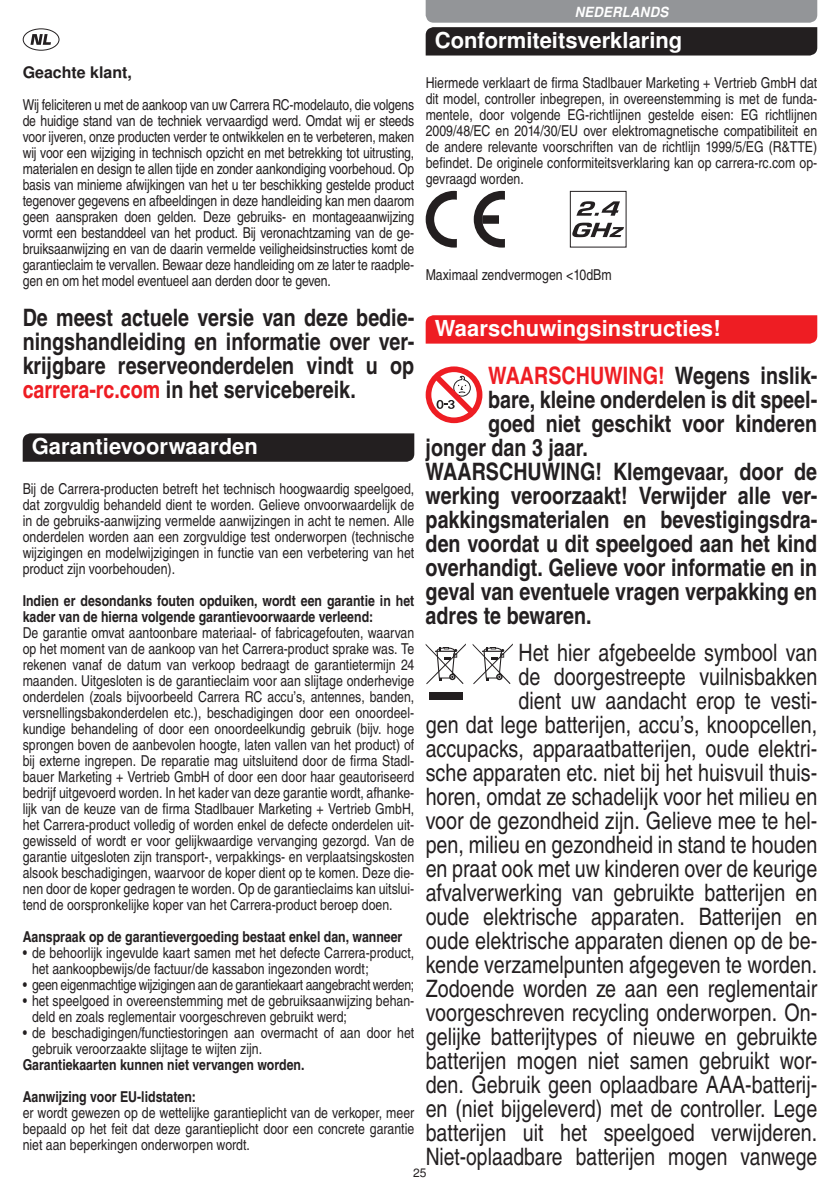
<style>
.page{position:relative;width:840px;height:1191px;background:#fff}
.page>*{position:absolute;margin:0;border:0;box-sizing:border-box;transform-origin:0 0}
.t1{font:24px/24px "Nimbus San LOT Reg Con";color:#231f20;text-align:right}
.t2{font:24px/24px "Nimbus San LOT Bol Con";color:#231f20;text-align:justify}
.t3{font:24px "Nimbus San LOT Bol Con";color:#ee1d23}
.t4{font:700 22px "Nimbus San LOT";color:#fff}
.t5{font:700 16px "Nimbus San LOT";color:#231f20}
.t6{font:15px/16px "Nimbus San LOT Reg Con";color:#231f20;text-align:justify}
.t7{font:15px/16px "Nimbus San LOT Bol Con";color:#231f20}
.t8{font:15px "Nimbus San LOT Reg Con";letter-spacing:-.02em;color:#231f20}
.t9{font:italic 700 14px "Nimbus San LOT";letter-spacing:.02em;color:#fff;scale:.94 1}
.t10{font:12px "Nimbus San LOT";color:#231f20}
.s1{color:#ee1d23}
.s2{color:#231f20}
</style>
<div class="page">
<div style="left:23px;top:28px;width:36px;height:23px;border:1px solid #231f20;border-radius:50%"></div>
<svg style="left:30px;top:34px;width:21px;height:11px"></svg>
<svg style="left:23px;top:433px;width:391px;height:29px;background:#282425"></svg>
<svg style="left:425px;top:191px;width:31px;height:57px"></svg>
<svg style="left:473px;top:191px;width:31px;height:57px"></svg>
<svg style="left:569px;top:190px;width:57px;height:58px"></svg>
<svg style="left:425px;top:315px;width:391px;height:29px;background:#ee2228"></svg>
<svg style="left:425px;top:366px;width:57px;height:57px"></svg>
<div style="left:428px;top:692px;width:34px;height:8px;background:#231f20"></div>
<svg style="left:425px;top:644px;width:40px;height:40px"></svg>
<svg style="left:472px;top:644px;width:40px;height:40px"></svg>
<svg style="left:425px;top:0;width:391px;height:56px;background:#646364"></svg>
<p class="t9" style="left:574px;top:4px;width:101px">NEDERLANDS</p>
<h2 class="t4" style="left:434px;top:27px;width:249px">Conformiteitsverklaring</h2>
<p class="t6" style="left:425px;top:74px;width:393px">Hiermede verklaart de firma Stadlbauer Marketing + Vertrieb GmbH dat dit model, controller inbegrepen, in overeenstemming is met de funda&shy;mentele, door volgende EG-richtlijnen gestelde eisen: EG richtlijnen 2009/48/EC en 2014/30/EU over elektromagnetische compatibiliteit en de andere relevante voorschriften van de richtlijn 1999/5/EG (R&amp;TTE) befindet. De originele conformiteitsverklaring kan op carrera-rc.com op&shy;gevraagd worden.</p>
<p class="t5" style="left:23px;top:62px;width:111px">Geachte klant,</p>
<p class="t6" style="left:23px;top:97px;width:393px">Wij feliciteren u met de aankoop van uw Carrera RC-modelauto, die volgens de huidige stand van de techniek vervaardigd werd. Omdat wij er steeds voor ijveren, onze producten verder te ontwikkelen en te verbeteren, maken wij voor een wijziging in technisch opzicht en met betrekking tot uitrusting, materialen en design te allen tijde en zonder aankondiging voorbehoud. Op basis van minieme afwijkingen van het u ter beschikking gestelde product tegenover gegevens en afbeeldingen in deze handleiding kan men daarom geen aanspraken doen gelden. Deze gebruiks- en montageaanwijzing vormt een bestanddeel van het product. Bij veronachtzaming van de ge&shy;bruiksaanwijzing en van de daarin vermelde veiligheidsinstructies komt de garantieclaim te vervallen. Bewaar deze handleiding om ze later te raadple&shy;gen en om het model eventueel aan derden door te geven.</p>
<h1 class="t2" style="left:23px;top:306px;width:393px">De meest actuele versie van deze bedie&shy;ningshandleiding en informatie over ver&shy;krijgbare reserveonderdelen vindt u op <span class="s1">carrera-rc.com</span> in het servicebereik.</h1>
<h2 class="t4" style="left:32px;top:433px;width:227px">Garantievoorwaarden</h2>
<p class="t6" style="left:23px;top:481px;width:393px">Bij de Carrera-producten betreft het technisch hoogwaardig speelgoed, dat zorgvuldig behandeld dient te worden. Gelieve onvoorwaardelijk de in de gebruiks-aanwijzing vermelde aanwijzingen in acht te nemen. Alle onderdelen worden aan een zorgvuldige test onderworpen (technische wijzigingen en modelwijzigingen in functie van een verbetering van het product zijn voorbehouden).</p>
<p class="t7" style="left:23px;top:593px;width:393px">Indien er desondanks fouten opduiken, wordt een garantie in het kader van de hierna volgende garantievoorwaarde verleend:</p>
<p class="t6" style="left:23px;top:625px;width:393px">De garantie omvat aantoonbare materiaal- of fabricagefouten, waarvan op het moment van de aankoop van het Carrera-product sprake was. Te rekenen vanaf de datum van verkoop bedraagt de garantietermijn 24 maanden. Uitgesloten is de garantieclaim voor aan slijtage onderhevige onderdelen (zoals bijvoorbeeld Carrera RC accu’s, antennes, banden, versnellingsbakonderdelen etc.), beschadigingen door een onoordeel&shy;kundige behandeling of door een onoordeelkundig gebruik (bijv. hoge sprongen boven de aanbevolen hoogte, laten vallen van het product) of bij externe ingrepen. De reparatie mag uitsluitend door de firma Stadl&shy;bauer Marketing + Vertrieb GmbH of door een door haar geautoriseerd bedrijf uitgevoerd worden. In het kader van deze garantie wordt, afhanke&shy;lijk van de keuze van de firma Stadlbauer Marketing + Vertrieb GmbH, het Carrera-product volledig of worden enkel de defecte onderdelen uit&shy;gewisseld of wordt er voor gelijkwaardige vervanging gezorgd. Van de garantie uitgesloten zijn transport-, verpakkings- en verplaatsingskosten alsook beschadigingen, waarvoor de koper dient op te komen. Deze die&shy;nen door de koper gedragen te worden. Op de garantieclaims kan uitslui&shy;tend de oorspronkelijke koper van het Carrera-product beroep doen.</p>
<p class="t7" style="left:23px;top:929px;width:381px">Aanspraak op de garantievergoeding bestaat enkel dan, wanneer</p>
<p class="t6" style="left:32px;top:945px;width:383px;text-indent:-9px">• de behoorlijk ingevulde kaart samen met het defecte Carrera-product, het aankoopbewijs/de factuur/de kassabon ingezonden wordt;</p>
<p class="t8" style="left:23px;top:975px;width:393px">• geen eigenmachtige wijzigingen aan de garantiekaart aangebracht werden;</p>
<p class="t6" style="left:32px;top:993px;width:383px;text-indent:-9px">• het speelgoed in overeenstemming met de gebruiksaanwijzing behan&shy;deld en zoals reglementair voorgeschreven gebruikt werd;</p>
<p class="t6" style="left:32px;top:1025px;width:383px;text-indent:-9px">• de beschadigingen/functiestoringen aan overmacht of aan door het gebruik veroorzaakte slijtage te wijten zijn.</p>
<p class="t7" style="left:23px;top:1049px;width:283px;line-height:32px">Garantiekaarten kunnen niet vervangen worden.<br>Aanwijzing voor EU-lidstaten:</p>
<p class="t6" style="left:23px;top:1105px;width:393px">er wordt gewezen op de wettelijke garantieplicht van de verkoper, meer bepaald op het feit dat deze garantieplicht door een concrete garantie niet aan beperkingen onderworpen wordt.</p>
<p class="t6" style="left:425px;top:266px;width:187px">Maximaal zendvermogen &lt;10dBm</p>
<h2 class="t4" style="left:434px;top:315px;width:287px">Waarschuwingsinstructies!</h2>
<h1 class="t3" style="left:488px;top:360px;width:330px">WAARSCHUWING! <span class="s2">Wegens inslik-</span></h1>
<h1 class="t2" style="left:488px;top:388px;width:330px">bare, kleine onderdelen is dit speel-</h1>
<h1 class="t2" style="left:488px;top:412px;width:330px">goed niet geschikt voor kinderen</h1>
<h1 class="t2" style="left:425px;top:436px;width:164px">jonger dan 3 jaar.</h1>
<h1 class="t2" style="left:425px;top:460px;width:393px">WAARSCHUWING! Klemgevaar, door de</h1>
<h1 class="t2" style="left:425px;top:484px;width:393px">werking veroorzaakt! Verwijder alle ver-</h1>
<h1 class="t2" style="left:425px;top:508px;width:393px">pakkingsmaterialen en bevestigingsdra-</h1>
<h1 class="t2" style="left:425px;top:532px;width:393px">den voordat u dit speelgoed aan het kind</h1>
<h1 class="t2" style="left:425px;top:556px;width:393px">overhandigt. Gelieve voor informatie en in</h1>
<h1 class="t2" style="left:425px;top:580px;width:393px">geval van eventuele vragen verpakking en</h1>
<h1 class="t2" style="left:425px;top:604px;width:167px">adres te bewaren.</h1>
<p class="t1" style="left:425px;top:640px;width:393px">Het hier afgebeelde symbool van<br>de doorgestreepte vuilnisbakken<br>dient uw aandacht erop te vesti-<br>gen dat lege batterijen, accu’s, knoopcellen, accupacks, apparaatbatterijen, oude elektri&shy;sche apparaten etc. niet bij het huisvuil thuis&shy;horen, omdat ze schadelijk voor het milieu en voor de gezondheid zijn. Gelieve mee te hel&shy;pen, milieu en gezondheid in stand te houden en praat ook met uw kinderen over de keurige afvalverwerking van gebruikte batterijen en oude elektrische apparaten. Batterijen en oude elektrische apparaten dienen op de be&shy;kende verzamelpunten afgegeven te worden.<br>Zodoende worden ze aan een reglementair voorgeschreven recycling onderworpen. On&shy;gelijke batterijtypes of nieuwe en gebruikte batterijen mogen niet samen gebruikt wor&shy;den. Gebruik geen oplaadbare AAA-batterij&shy;en (niet bijgeleverd) met de controller. Lege batterijen uit het speelgoed verwijderen.<br>Niet-oplaadbare batterijen mogen vanwege</p>
<p class="t10" style="left:413px;top:1165px;width:15px">25</p>
</div>
